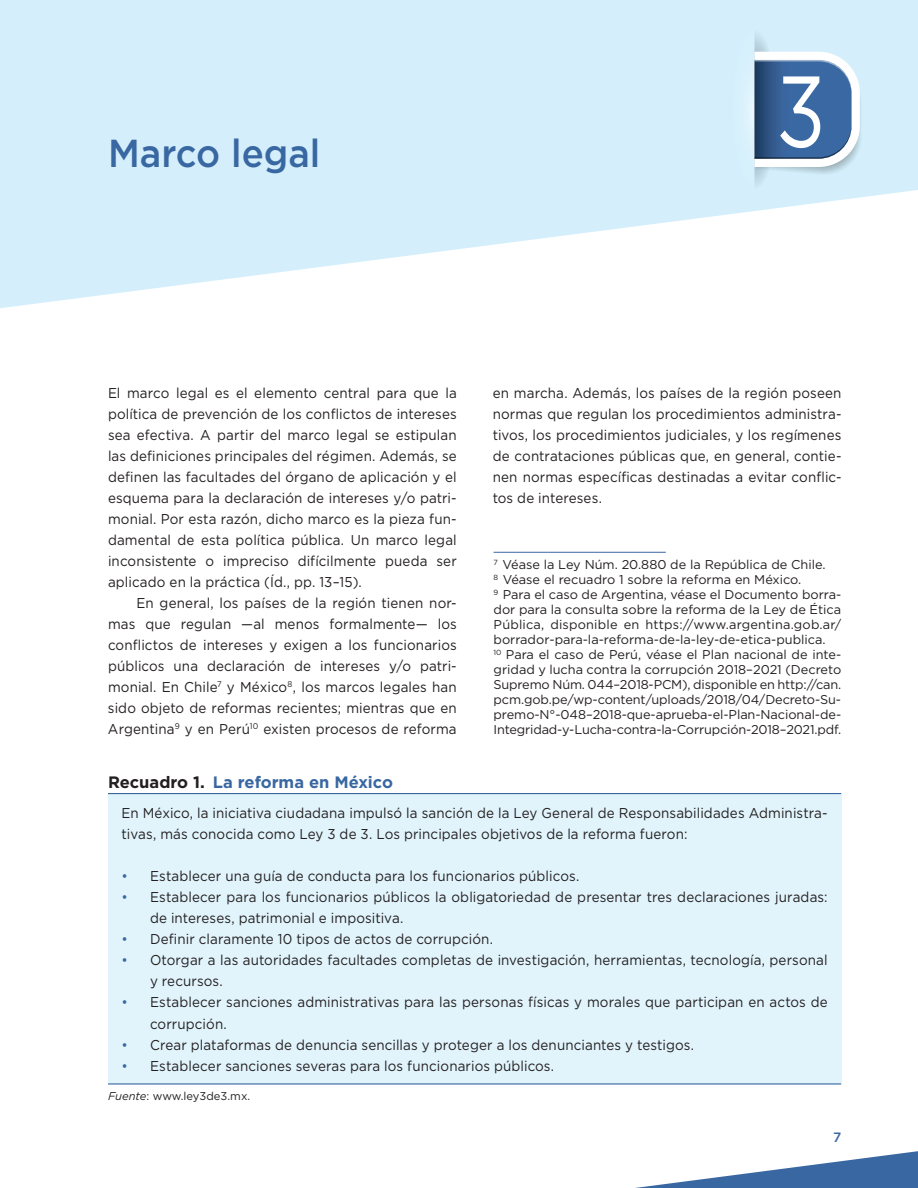
<style>
.page{position:relative;width:918px;height:1188px;background:#fff}
.page>*{position:absolute;margin:0;border:0;box-sizing:border-box;transform-origin:0 0}
.t1{font:100.65px "Gotham";color:#fff;scale:.8 1}
.t2{font:500 39px "Gotham";color:#3967a2;scale:.94 1}
.t3{font:700 16.5px "Gotham";color:#3967a2}
.t4{font:14.25px/21px "Gotham";letter-spacing:.01em;color:#231f20;scale:.94 1}
.t5{font:500 13.5px "Gotham";color:#3967a2}
.t6{font:12.75px/15px "Gotham";color:#231f20}
.t7{font:11.25px "Gotham";color:#231f20}
.s1{color:#231f20}
.s2{color:#3967a2}
.s3{font-style:italic}
</style>
<div class="page">
<svg style="left:0;top:0;width:918px;height:308px;fill:#d4effb"></svg>
<svg style="left:732px;top:29px;width:130px;height:160px;background:#93b2ce"></svg>
<svg style="left:635px;top:1151px;width:283px;height:37px"></svg>
<div style="left:108px;top:794px;width:733px;height:290px;background:#e1f4fc"></div>
<hr style="left:108px;top:793px;width:733px;height:1px;background:#3967a2">
<hr style="left:108px;top:1083px;width:733px;height:2px;background:#3967a2">
<hr style="left:494px;top:552px;width:172px;height:1px;background:#3967a2">
<h2 class="t2" style="left:108px;top:128px;width:228px">Marco legal</h2>
<h1 class="t1" style="left:776px;top:47px;width:63px">3</h1>
<p class="t4" style="left:108px;top:382px;width:373px;text-align:justify">El marco legal es el elemento central para que la política de prevención de los conflictos de intereses sea efectiva. A partir del marco legal se estipulan las definiciones principales del régimen. Además, se definen las facultades del órgano de aplicación y el esquema para la declaración de intereses y/o patri&shy;monial. Por esta razón, dicho marco es la pieza fun&shy;damental de esta política pública. Un marco legal inconsistente o impreciso difícilmente pueda ser aplicado en la práctica (Íd., pp. 13–15).</p>
<p class="t4" style="left:108px;top:592px;width:373px;text-align:justify;text-indent:29px">En general, los países de la región tienen nor&shy;mas que regulan —al menos formalmente— los conflictos de intereses y exigen a los funcionarios públicos una declaración de intereses y/o patri&shy;monial. En Chile<sup>7</sup> y México<sup>8</sup>, los marcos legales han sido objeto de reformas recientes; mientras que en Argentina<sup>9</sup> y en Perú<sup>10</sup> existen procesos de reforma</p>
<p class="t4" style="left:493px;top:382px;width:373px;text-align:justify">en marcha. Además, los países de la región poseen normas que regulan los procedimientos administra&shy;tivos, los procedimientos judiciales, y los regímenes de contrataciones públicas que, en general, contie&shy;nen normas específicas destinadas a evitar conflic&shy;tos de intereses.</p>
<p class="t6" style="left:494px;top:557px;width:349px"><sup>7</sup> Véase la Ley Núm. 20.880 de la República de Chile.<br><sup>8</sup> Véase el recuadro 1 sobre la reforma en México.<br><sup>9</sup> Para el caso de Argentina, véase el Documento borra&shy;dor para la consulta sobre la reforma de la Ley de Ética Pública, disponible en https://www.argentina.gob.ar/ borrador-para-la-reforma-de-la-ley-de-etica-publica.<br><sup>10</sup> Para el caso de Perú, véase el Plan nacional de inte&shy;gridad y lucha contra la corrupción 2018–2021 (Decreto Supremo Núm. 044–2018-PCM), disponible en http://can. pcm.gob.pe/wp-content/uploads/2018/04/Decreto-Su&shy;premo-N°-048–2018-que-aprueba-el-Plan-Nacional-de-Integridad-y-Lucha-contra-la-Corrupción-2018–2021.pdf.</p>
<p class="t3" style="left:108px;top:771px;width:287px"><span class="s1">Recuadro 1.</span> La reforma en México</p>
<p class="t4" style="left:122px;top:803px;width:753px">En México, la iniciativa ciudadana impulsó la sanción de la Ley General de Responsabilidades Administra&shy;tivas, más conocida como Ley 3 de 3. Los principales objetivos de la reforma fueron:</p>
<p class="t4" style="left:122px;top:866px;width:486px"><span class="s2">•</span> Establecer una guía de conducta para los funcionarios públicos.</p>
<p class="t4" style="left:150px;top:887px;width:722px;text-indent:-29px"><span class="s2">•</span> Establecer para los funcionarios públicos la obligatoriedad de presentar tres declaraciones juradas: de intereses, patrimonial e impositiva.</p>
<p class="t4" style="left:122px;top:929px;width:395px"><span class="s2">•</span> Definir claramente 10 tipos de actos de corrupción.</p>
<p class="t4" style="left:150px;top:950px;width:722px;text-indent:-29px"><span class="s2">•</span> Otorgar a las autoridades facultades completas de investigación, herramientas, tecnología, personal y recursos.</p>
<p class="t4" style="left:150px;top:992px;width:722px;text-indent:-29px"><span class="s2">•</span> Establecer sanciones administrativas para las personas físicas y morales que participan en actos de corrupción.</p>
<p class="t4" style="left:122px;top:1034px;width:608px"><span class="s2">•</span> Crear plataformas de denuncia sencillas y proteger a los denunciantes y testigos.</p>
<p class="t4" style="left:122px;top:1055px;width:460px"><span class="s2">•</span> Establecer sanciones severas para los funcionarios públicos.</p>
<p class="t7" style="left:108px;top:1089px;width:142px"><span class="s3">Fuente</span>: www.ley3de3.mx.</p>
<p class="t5" style="left:833px;top:1128px;width:10px">7</p>
</div>
